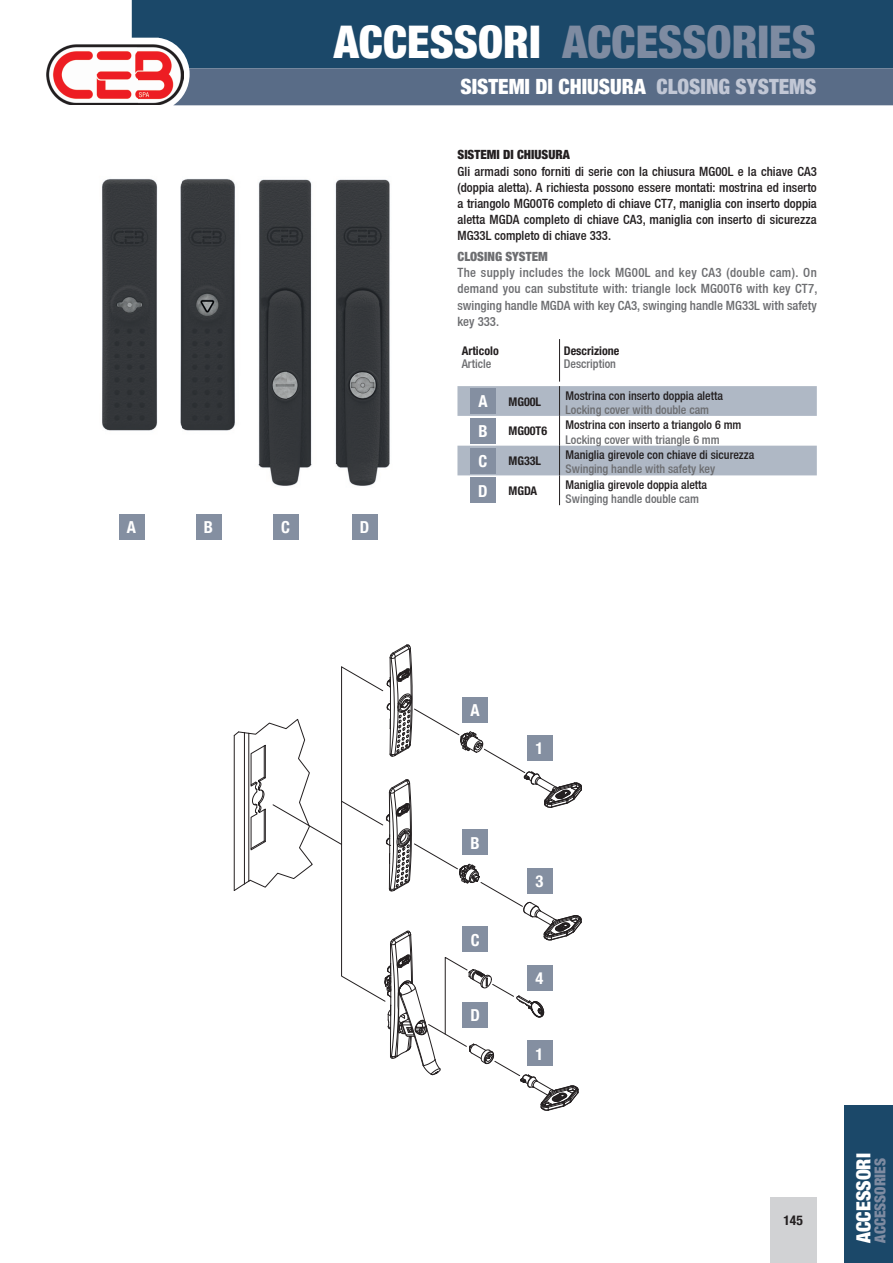
<style>
.page{position:relative;width:893px;height:1263px;background:#fff}
.page>*{position:absolute;margin:0;border:0;box-sizing:border-box;transform-origin:0 0}
.t1{font:900 condensed 45px "Helvetica Neue";color:#7e8ba1}
.t2{font:900 condensed 21px "Helvetica Neue";color:#fff}
.t3{font:900 condensed 19.5px "Helvetica Neue";color:#fff}
.t4{font:700 condensed 16.5px "Helvetica Neue";color:#fff}
.t5{font:900 condensed 15px "Helvetica Neue";color:#7e8ba1}
.t6{font:700 condensed 13.5px "Helvetica Neue";color:#231f20}
.t7{font:12.75px/16.2px "Helvetica Neue Medium Cond";letter-spacing:.005em;color:#231f20;text-align:justify}
.t8{font:12.75px/16.2px "Helvetica Neue Medium Cond";color:#6c6d70;text-align:justify}
.t9{font:900 condensed 12.75px "Helvetica Neue";color:#231f20}
.t10{font:900 condensed 12.75px "Helvetica Neue";color:#6c6d70}
.t11{font:12px "Helvetica Neue Medium Cond";color:#231f20}
.t12{font:12px "Helvetica Neue Medium Cond";color:#6c6d70}
.t13{font:700 condensed 12px "Helvetica Neue";color:#231f20}
.s1{color:#fff}
.s2{color:#c1c7d5}
</style>
<div class="page">
<div style="left:844px;top:1105px;width:49px;height:158px;background:#1b4869"></div>
<div style="left:770px;top:1197px;width:46px;height:66px;background:#d1d2d4"></div>
<img style="left:47px;top:44px;width:126px;height:61px">
<div style="left:132px;top:0;width:761px;height:68px;background:#1b4869"></div>
<div style="left:173px;top:68px;width:720px;height:37px;background:#596c87"></div>
<hr style="left:559px;top:339px;width:1px;height:43px;background:#231f20">
<svg style="left:457px;top:386px;width:360px;height:89px"></svg>
<hr style="left:559px;top:475px;width:1px;height:30px;background:#231f20">
<div style="left:470px;top:388px;width:26px;height:26px;background:#848fa1"></div>
<div style="left:470px;top:418px;width:26px;height:25px;background:#848fa1"></div>
<div style="left:470px;top:448px;width:26px;height:25px;background:#848fa1"></div>
<div style="left:470px;top:477px;width:26px;height:26px;background:#848fa1"></div>
<img style="left:102px;top:179px;width:288px;height:339px">
<div style="left:119px;top:514px;width:25px;height:25px;background:#848fa1"></div>
<div style="left:196px;top:514px;width:25px;height:25px;background:#848fa1"></div>
<div style="left:273px;top:514px;width:25px;height:25px;background:#848fa1"></div>
<div style="left:352px;top:514px;width:25px;height:25px;background:#848fa1"></div>
<svg style="left:234px;top:644px;width:348px;height:466px"></svg>
<div style="left:462px;top:697px;width:26px;height:25px;background:#848fa1"></div>
<div style="left:462px;top:830px;width:26px;height:25px;background:#848fa1"></div>
<div style="left:462px;top:926px;width:26px;height:26px;background:#848fa1"></div>
<div style="left:462px;top:1002px;width:26px;height:25px;background:#848fa1"></div>
<div style="left:527px;top:735px;width:25px;height:25px;background:#848fa1"></div>
<div style="left:527px;top:868px;width:25px;height:25px;background:#848fa1"></div>
<div style="left:527px;top:965px;width:25px;height:25px;background:#848fa1"></div>
<div style="left:527px;top:1040px;width:25px;height:26px;background:#848fa1"></div>
<h1 class="t1" style="left:334px;top:5px;width:483px"><span class="s1">ACCESSORI</span> ACCESSORIES</h1>
<h2 class="t2" style="left:460px;top:70px;width:357px">SISTEMI DI CHIUSURA <span class="s2">CLOSING SYSTEMS</span></h2>
<p class="t9" style="left:457px;top:147px;width:114px">SISTEMI DI CHIUSURA</p>
<p class="t7" style="left:457px;top:163px;width:361px">Gli armadi sono forniti di serie con la chiusura MG00L e la chiave CA3 (doppia aletta). A richiesta possono essere montati: mostrina ed inserto a triangolo MG00T6 completo di chiave CT7, maniglia con inserto doppia aletta MGDA completo di chiave CA3, maniglia con inserto di sicurezza MG33L completo di chiave 333.</p>
<p class="t10" style="left:457px;top:248px;width:92px">CLOSING SYSTEM</p>
<p class="t8" style="left:457px;top:264px;width:361px">The supply includes the lock MG00L and key CA3 (double cam). On demand you can substitute with: triangle lock MG00T6 with key CT7, swinging handle MGDA with key CA3, swinging handle MG33L with safety key 333.</p>
<p class="t13" style="left:462px;top:343px;width:39px">Articolo</p>
<p class="t12" style="left:462px;top:357px;width:31px">Article</p>
<p class="t13" style="left:564px;top:343px;width:57px">Descrizione</p>
<p class="t12" style="left:564px;top:357px;width:54px">Description</p>
<p class="t4" style="left:127px;top:513px;width:11px">A</p>
<p class="t4" style="left:204px;top:513px;width:11px">B</p>
<p class="t4" style="left:281px;top:513px;width:10px">C</p>
<p class="t4" style="left:360px;top:513px;width:11px">D</p>
<p class="t4" style="left:478px;top:388px;width:11px">A</p>
<p class="t13" style="left:508px;top:394px;width:34px">MG00L</p>
<p class="t11" style="left:565px;top:388px;width:159px">Mostrina con inserto doppia aletta</p>
<p class="t12" style="left:565px;top:402px;width:145px">Locking cover with double cam</p>
<p class="t4" style="left:478px;top:418px;width:11px">B</p>
<p class="t13" style="left:508px;top:424px;width:40px">MG00T6</p>
<p class="t11" style="left:565px;top:418px;width:177px">Mostrina con inserto a triangolo 6 mm</p>
<p class="t12" style="left:565px;top:432px;width:156px">Locking cover with triangle 6 mm</p>
<p class="t4" style="left:478px;top:447px;width:10px">C</p>
<p class="t13" style="left:508px;top:454px;width:34px">MG33L</p>
<p class="t11" style="left:565px;top:448px;width:190px">Maniglia girevole con chiave di sicurezza</p>
<p class="t12" style="left:565px;top:462px;width:151px">Swinging handle with safety key</p>
<p class="t4" style="left:478px;top:477px;width:11px">D</p>
<p class="t13" style="left:508px;top:483px;width:30px">MGDA</p>
<p class="t11" style="left:565px;top:477px;width:143px">Maniglia girevole doppia aletta</p>
<p class="t12" style="left:565px;top:492px;width:135px">Swinging handle double cam</p>
<p class="t4" style="left:470px;top:696px;width:11px">A</p>
<p class="t4" style="left:470px;top:829px;width:11px">B</p>
<p class="t4" style="left:471px;top:926px;width:10px">C</p>
<p class="t4" style="left:470px;top:1002px;width:11px">D</p>
<p class="t4" style="left:536px;top:735px;width:9px">1</p>
<p class="t4" style="left:536px;top:867px;width:9px">3</p>
<p class="t4" style="left:536px;top:964px;width:9px">4</p>
<p class="t4" style="left:536px;top:1040px;width:9px">1</p>
<p class="t6" style="left:783px;top:1209px;width:21px">145</p>
<h3 class="t3" style="left:847px;top:1243px;width:91px;rotate:-90deg">ACCESSORI</h3>
<p class="t5" style="left:868px;top:1243px;width:86px;rotate:-90deg">ACCESSORIES</p>
</div>
